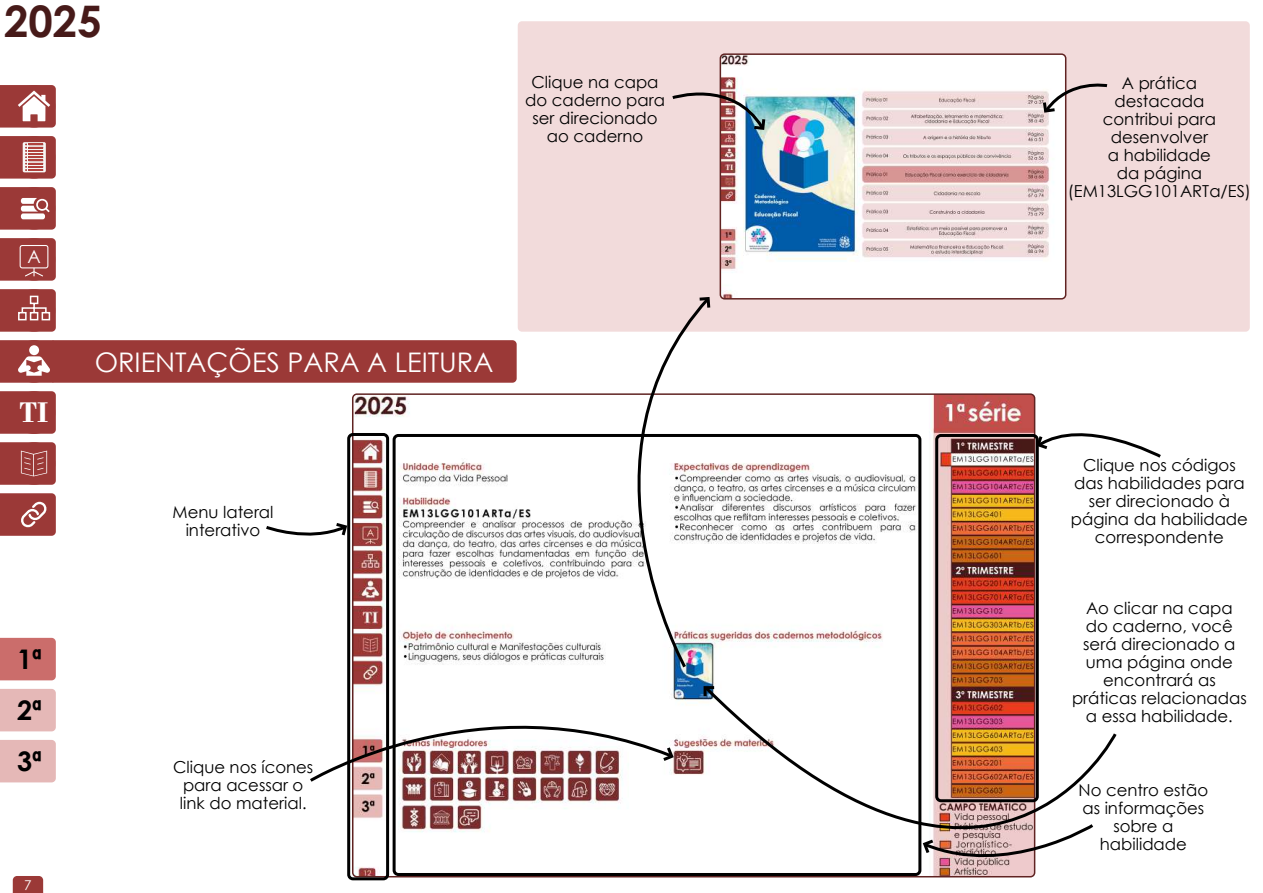
<style>
.page{position:relative;width:1263px;height:893px;background:#fff}
.page>*{position:absolute;margin:0;border:0;box-sizing:border-box;transform-origin:0 0}
.t1{font:700 43.5px "Century Gothic";color:#471a19}
.t2{font:700 29.85px "Bodoni";color:#fff}
.t3{font:27px "Century Gothic";color:#fff}
.t4{font:700 27px/51px "Century Gothic";color:#000;text-align:justify}
.t5{font:18px "Century Gothic";color:#fff}
.t6{font:16.5px/18px "Century Gothic";color:#000;text-align:center}
.t7{font:13.5px "Century Gothic";color:#fff}
</style>
<div class="page">
<svg style="left:0;top:391px;width:56px;height:43px"></svg>
<svg style="left:13px;top:876px;width:30px;height:17px"></svg>
<svg style="left:0;top:85px;width:56px;height:43px"></svg>
<svg style="left:0;top:136px;width:56px;height:43px;background:#ad5b59"></svg>
<svg style="left:0;top:187px;width:56px;height:43px;background:#ab5958"></svg>
<svg style="left:0;top:238px;width:56px;height:43px;background:#a14645"></svg>
<svg style="left:0;top:289px;width:56px;height:43px;background:#a54e4c"></svg>
<div style="left:13px;top:391px;width:42px;height:43px;background:#9b3937;border-radius:50%"></div>
<svg style="left:0;top:442px;width:56px;height:43px;background:#a14543"></svg>
<svg style="left:0;top:493px;width:56px;height:43px;background:#a44c4a"></svg>
<div style="left:0;top:638px;width:56px;height:42px;background:#cb6d6b"></div>
<div style="left:0;top:689px;width:56px;height:42px;background:#e5b8b7"></div>
<div style="left:0;top:740px;width:56px;height:42px;background:#e5b8b7"></div>
<img style="left:355px;top:396px;width:677px;height:478px">
<div style="left:0;top:340px;width:517px;height:43px;background:#9b3937"></div>
<div style="left:518px;top:21px;width:732px;height:311px;background:#f2dbdb;border-radius:4px"></div>
<div style="left:935px;top:434px;width:104px;height:368px;border:3px solid #000;border-radius:4px"></div>
<div style="left:393px;top:434px;width:528px;height:442px;border:3px solid #000;border-radius:4px"></div>
<div style="left:347px;top:433px;width:42px;height:447px;border:3px solid #000;border-radius:4px"></div>
<svg style="left:266px;top:521px;width:83px;height:21px"></svg>
<svg style="left:310px;top:680px;width:366px;height:103px"></svg>
<svg style="left:568px;top:297px;width:144px;height:373px"></svg>
<img style="left:723px;top:56px;width:340px;height:241px">
<div style="left:720px;top:53px;width:346px;height:247px;border:2px solid #602322;border-radius:4px"></div>
<svg style="left:1041px;top:79px;width:67px;height:35px"></svg>
<img style="left:672px;top:79px;width:95px;height:53px">
<svg style="left:1034px;top:416px;width:127px;height:43px"></svg>
<svg style="left:702px;top:684px;width:415px;height:194px"></svg>
<h1 class="t1" style="left:4px;top:-12px;width:99px">2025</h1>
<p class="t6" style="left:525px;top:73px;width:141px">Clique na capa do caderno para ser direcionado ao caderno</p>
<p class="t5" style="left:27px;top:244px;width:15px">A</p>
<h2 class="t2" style="left:19px;top:395px;width:30px">TI</h2>
<h3 class="t3" style="left:95px;top:343px;width:400px">ORIENTAÇÕES PARA A LEITURA</h3>
<p class="t6" style="left:173px;top:503px;width:102px">Menu lateral interativo</p>
<h3 class="t4" style="left:17px;top:633px;width:26px">1ª 2ª 3ª</h3>
<p class="t7" style="left:24px;top:875px;width:9px">7</p>
<p class="t6" style="left:173px;top:757px;width:142px">Clique nos ícones para acessar o link do material.</p>
<p class="t6" style="left:1068px;top:73px;width:185px">A prática<br>destacada<br>contribui para desenvolver<br>a habilidade<br>da página (EM13LGG101ARTa/ES)</p>
<p class="t6" style="left:1071px;top:456px;width:179px">Clique nos códigos das habilidades para ser direcionado à página da habilidade correspondente</p>
<p class="t6" style="left:1072px;top:599px;width:176px">Ao clicar na capa<br>do caderno, você será direcionado a uma página onde encontrará as práticas relacionadas a essa habilidade.</p>
<p class="t6" style="left:1078px;top:781px;width:131px">No centro estão as informações sobre a habilidade</p>
</div>
